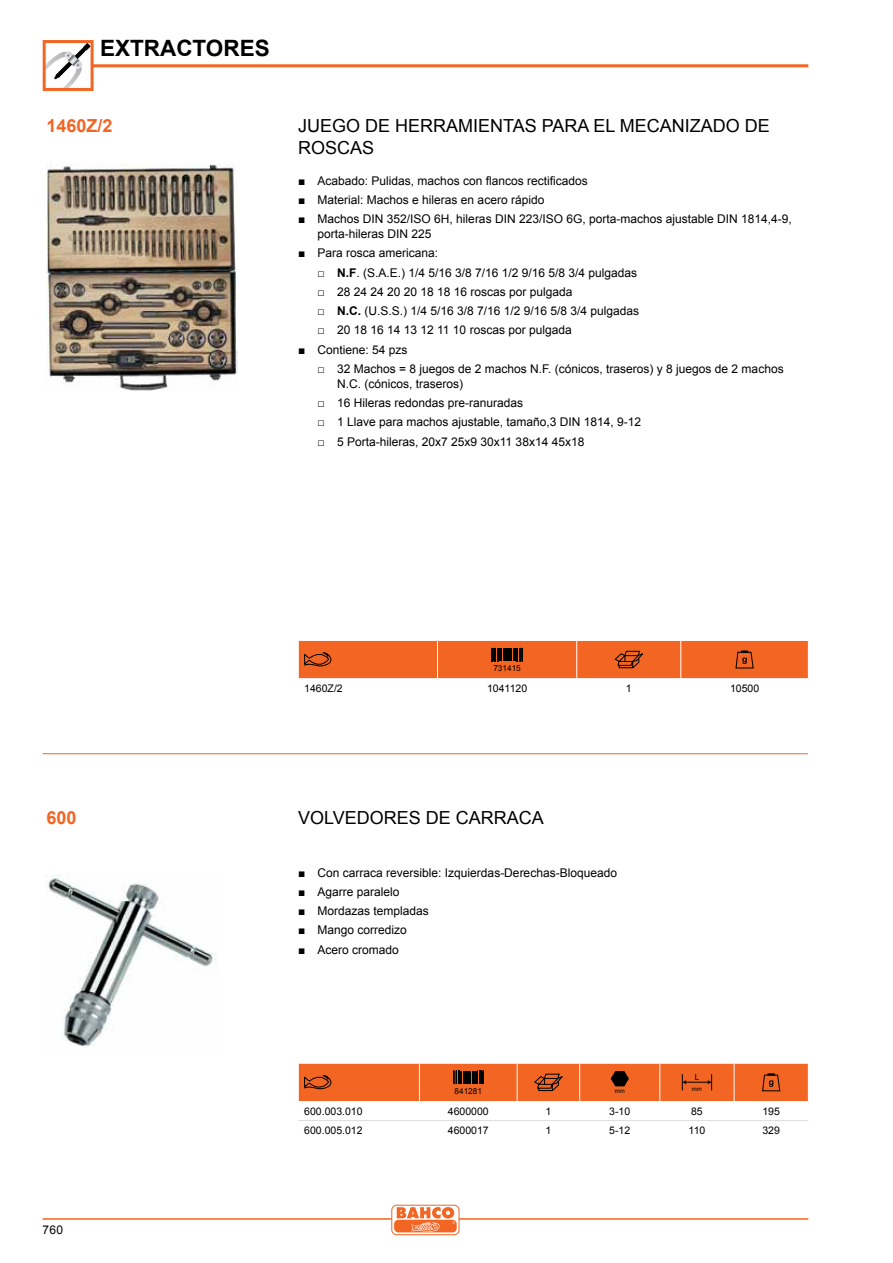
<style>
.page{position:relative;width:893px;height:1263px;background:#fff}
.page>*{position:absolute;margin:0;border:0;box-sizing:border-box;transform-origin:0 0}
.t1{font:700 22.5px "Arial";color:#000}
.t2{font:18px/21.6px "Arial";color:#000}
.t3{font:700 18px "Arial";color:#f26522}
.t4{font:12px/15px "Arial";color:#000}
.t5{font:10.5px "Arial";color:#000}
.t6{font:8.25px "Arial";color:#000}
.t7{font:6px "Arial";color:#000}
.s1{font-weight:700}
</style>
<div class="page">
<hr style="left:92px;top:64px;width:716px;height:3px;background:#f26522">
<hr style="left:43px;top:1218px;width:765px;height:2px;background:#f26522">
<svg style="left:47px;top:44px;width:43px;height:43px"></svg>
<div style="left:43px;top:40px;width:51px;height:51px;border:3px solid #f26522"></div>
<svg style="left:392px;top:1205px;width:67px;height:30px"></svg>
<div style="left:394px;top:1220px;width:63px;height:12px;background:#f26522;border-radius:4px"></div>
<svg style="left:397px;top:1207px;width:58px;height:25px"></svg>
<svg style="left:298px;top:640px;width:510px;height:39px;background:#ea692d"></svg>
<hr style="left:298px;top:1120px;width:121px;height:1px;background:#dcddde">
<hr style="left:419px;top:1120px;width:98px;height:1px;background:#dcddde">
<hr style="left:517px;top:1120px;width:63px;height:1px;background:#dcddde">
<hr style="left:580px;top:1120px;width:80px;height:1px;background:#dcddde">
<hr style="left:660px;top:1120px;width:74px;height:1px;background:#dcddde">
<hr style="left:734px;top:1120px;width:74px;height:1px;background:#dcddde">
<svg style="left:298px;top:1063px;width:510px;height:38px;background:#e66426"></svg>
<img style="left:46px;top:163px;width:192px;height:228px">
<img style="left:46px;top:874px;width:171px;height:173px">
<hr style="left:43px;top:753px;width:765px;height:1px;background:#f26522">
<h1 class="t1" style="left:100px;top:34px;width:171px">EXTRACTORES</h1>
<h2 class="t3" style="left:46px;top:114px;width:68px">1460Z/2</h2>
<h2 class="t2" style="left:298px;top:115px;width:471px">Juego de herramientas para el mecanizado de roscas</h2>
<p class="t4" style="left:298px;top:173px;width:291px">■ Acabado: Pulidas, machos con flancos rectificados</p>
<p class="t4" style="left:298px;top:192px;width:248px">■ Material: Machos e hileras en acero rápido</p>
<p class="t4" style="left:298px;top:212px;width:73px">■ Machos DIN</p>
<p class="t4" style="left:387px;top:212px;width:31px">352/ISO</p>
<p class="t4" style="left:434px;top:212px;width:68px">6H, hileras DIN</p>
<p class="t4" style="left:519px;top:212px;width:31px">223/ISO</p>
<p class="t4" style="left:566px;top:212px;width:158px">6G, porta-machos ajustable DIN</p>
<p class="t4" style="left:741px;top:212px;width:52px">1814,4-9,</p>
<p class="t4" style="left:318px;top:227px;width:78px">porta-hileras DIN</p>
<p class="t4" style="left:412px;top:227px;width:22px">225</p>
<p class="t4" style="left:298px;top:246px;width:142px">■ Para rosca americana:</p>
<p class="t4" style="left:318px;top:265px;width:321px">□ <span class="s1">N.F</span>. (S.A.E.) 1/4 5/16 3/8 7/16 1/2 9/16 5/8 3/4 pulgadas</p>
<p class="t4" style="left:318px;top:284px;width:256px">□ 28 24 24 20 20 18 18 16 roscas por pulgada</p>
<p class="t4" style="left:318px;top:304px;width:323px">□ <span class="s1">N.C.</span> (U .S.S.) 1/4 5/16 3/8 7/16 1/2 9/16 5/8 3/4 pulgadas</p>
<p class="t4" style="left:318px;top:323px;width:256px">□ 20 18 16 14 13 12 11 10 roscas por pulgada</p>
<p class="t4" style="left:298px;top:342px;width:111px">■ Contiene: 54 pzs</p>
<p class="t4" style="left:337px;top:361px;width:448px;text-indent:-20px">□ 32 Machos = 8 juegos de 2 machos N .F. (cónicos, traseros) y 8 juegos de 2 machos<br>N .C. (cónicos, traseros)</p>
<p class="t4" style="left:318px;top:396px;width:207px">□ 16 Hileras redondas pre-ranuradas</p>
<p class="t4" style="left:318px;top:415px;width:250px">□ 1 Llave para machos ajustable, tamaño,3 DIN</p>
<p class="t4" style="left:584px;top:415px;width:59px">1814, 9-12</p>
<p class="t4" style="left:318px;top:434px;width:268px">□ 5 Porta-hileras, 20x7 25x9 30x11 38x14 45x18</p>
<h2 class="t3" style="left:46px;top:806px;width:32px">600</h2>
<p class="t4" style="left:43px;top:1223px;width:22px">760</p>
<p class="t6" style="left:493px;top:664px;width:29px">731415</p>
<p class="t5" style="left:304px;top:682px;width:40px">1460Z/2</p>
<p class="t5" style="left:487px;top:682px;width:42px">1041120</p>
<p class="t5" style="left:626px;top:682px;width:7px">1</p>
<p class="t5" style="left:730px;top:682px;width:31px">10500</p>
<h2 class="t2" style="left:298px;top:807px;width:247px">Volvedores de carraca</h2>
<p class="t4" style="left:298px;top:865px;width:320px">■ Con carraca reversible: Izquierdas-Derechas-Bloqueado</p>
<p class="t4" style="left:298px;top:884px;width:103px">■ Agarre paralelo</p>
<p class="t4" style="left:298px;top:903px;width:132px">■ Mordazas templadas</p>
<p class="t4" style="left:298px;top:923px;width:110px">■ Mango corredizo</p>
<p class="t4" style="left:298px;top:942px;width:102px">■ Acero cromado</p>
<p class="t6" style="left:455px;top:1086px;width:29px">841281</p>
<p class="t7" style="left:615px;top:1088px;width:11px">mm</p>
<p class="t6" style="left:695px;top:1073px;width:6px">l</p>
<p class="t7" style="left:692px;top:1085px;width:11px">mm</p>
<p class="t5" style="left:304px;top:1105px;width:60px">600.003.010</p>
<p class="t5" style="left:448px;top:1105px;width:42px">4600000</p>
<p class="t5" style="left:545px;top:1105px;width:7px">1</p>
<p class="t5" style="left:609px;top:1105px;width:23px">3-10</p>
<p class="t5" style="left:691px;top:1105px;width:13px">85</p>
<p class="t5" style="left:762px;top:1105px;width:19px">195</p>
<p class="t5" style="left:304px;top:1125px;width:60px">600.005.012</p>
<p class="t5" style="left:448px;top:1125px;width:42px">4600017</p>
<p class="t5" style="left:545px;top:1125px;width:7px">1</p>
<p class="t5" style="left:609px;top:1125px;width:23px">5-12</p>
<p class="t5" style="left:689px;top:1125px;width:18px">110</p>
<p class="t5" style="left:762px;top:1125px;width:19px">329</p>
</div>
